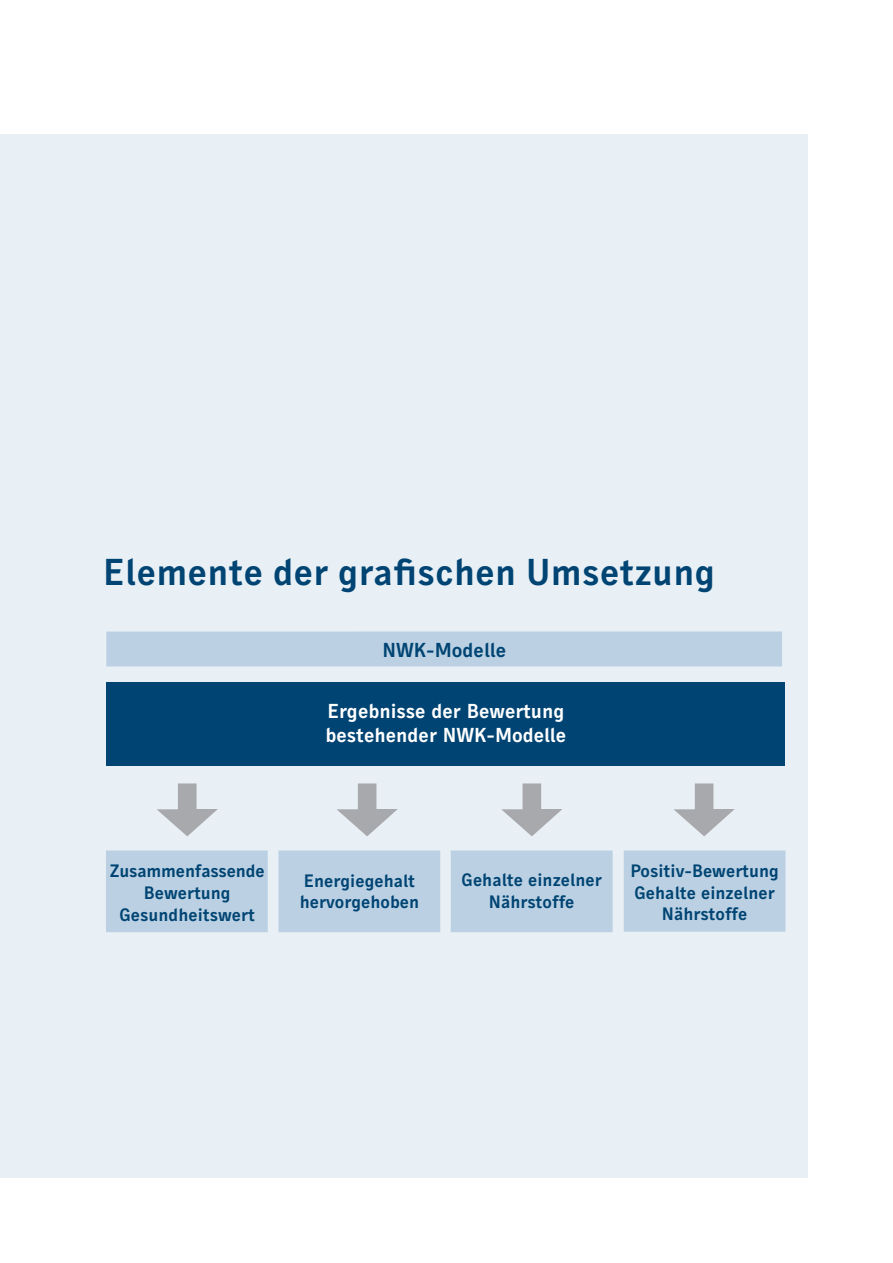
<style>
.page{position:relative;width:893px;height:1263px;background:#fff}
.page>*{position:absolute;margin:0;border:0;box-sizing:border-box;transform-origin:0 0}
.t1{font:37.5px "Skopex Gothic Bld TF";letter-spacing:.01em;color:#004473}
.t2{font:20.25px/24.3px "Skopex Gothic Bld TF";color:#fff}
.t3{font:20.25px "Skopex Gothic Bld TF";color:#004473}
.t4{font:18px/21.6px "Skopex Gothic Bld TF";color:#004473;text-align:center}
</style>
<div class="page">
<div style="left:0;top:134px;width:808px;height:1044px;background:#e9f0f5"></div>
<div style="left:451px;top:850px;width:162px;height:82px;background:#bbd1e3;border:2px solid #bbd1e3"></div>
<div style="left:278px;top:850px;width:162px;height:82px;background:#bbd1e3;border:2px solid #bbd1e3"></div>
<svg style="left:337px;top:783px;width:61px;height:53px"></svg>
<svg style="left:157px;top:783px;width:61px;height:53px"></svg>
<div style="left:107px;top:682px;width:678px;height:84px;background:#004473"></div>
<div style="left:624px;top:850px;width:161px;height:82px;background:#bbd1e3;border:2px solid #bbd1e3"></div>
<div style="left:106px;top:631px;width:676px;height:35px;background:#bbd1e3"></div>
<svg style="left:501px;top:783px;width:61px;height:53px"></svg>
<svg style="left:674px;top:783px;width:61px;height:53px"></svg>
<div style="left:106px;top:850px;width:162px;height:82px;background:#bbd1e3;border:2px solid #bbd1e3"></div>
<h1 class="t1" style="left:103px;top:549px;width:614px">Elemente der grafischen Umsetzung</h1>
<p class="t3" style="left:383px;top:637px;width:125px">NWK-Modelle</p>
<p class="t2" style="left:325px;top:698px;width:242px">Ergebnisse der Bewertung bestehender NWK-Modelle</p>
<p class="t4" style="left:110px;top:860px;width:156px">Zusammenfassende<br>Bewertung<br>Gesundheitswert</p>
<p class="t4" style="left:300px;top:869px;width:121px;text-align:left">Energiegehalt hervorgehoben</p>
<p class="t4" style="left:461px;top:869px;width:142px">Gehalte einzelner<br>Nährstoffe</p>
<p class="t4" style="left:630px;top:860px;width:150px">Positiv-Bewertung<br>Gehalte einzelner<br>Nährstoffe</p>
</div>
